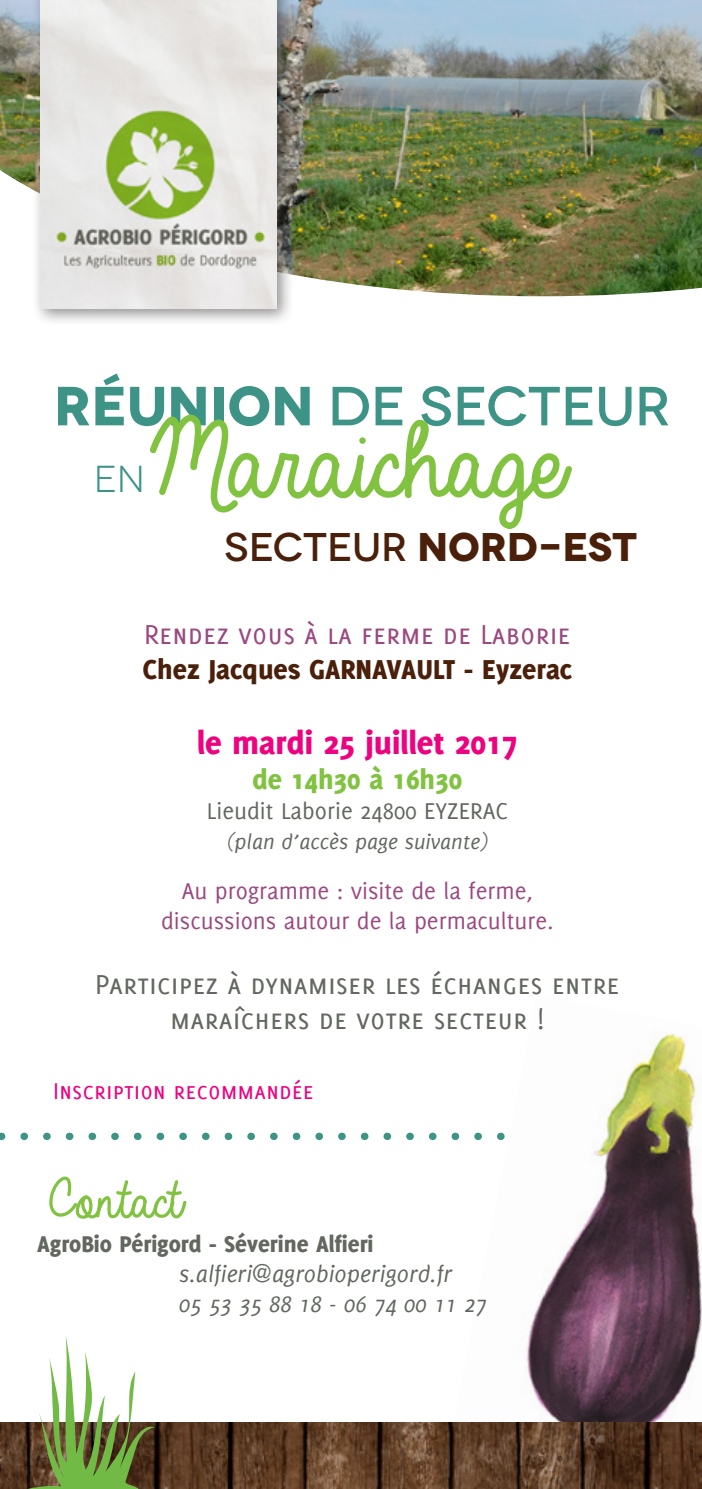
<style>
.page{position:relative;width:702px;height:1489px;background:#fff}
.page>*{position:absolute;margin:0;border:0;box-sizing:border-box;transform-origin:0 0}
.t1{font:120px "Always In My Heart";color:#81c340}
.t2{font:60px "Always In My Heart";color:#81c340}
.t3{font:500 55px "Novecentowide";letter-spacing:-.01em;color:#3e9387}
.t4{font:700 40px "Novecentowide";letter-spacing:-.01em;color:#4b200a}
.t5{font:37.5px "Novecentowide";color:#3e9387}
.t6{font:800 35px "Delicious";color:#ed0280}
.t7{font:30px/35px "Delicious Small Caps";color:#626860;text-align:center}
.t8{font:800 30px "Delicious";color:#4b200a}
.t9{font:30px "Delicious Small Caps";color:#9b4980}
.t10{font:800 30px "Delicious";color:#81c340}
.t11{font:25px "Delicious";color:#9b4980}
.t12{font:italic 25px "Delicious";color:#626860}
.t13{font:800 25px "Delicious";color:#626860}
.t14{font:25px "Delicious";color:#626860}
.t15{font:25px "Delicious Small Caps";color:#ed0280}
.t16{font:italic 22.5px "Delicious";color:#626860}
.s1{font-weight:700}
.s2{font-weight:500}
</style>
<div class="page">
<svg style="left:0;top:1132px;width:437px;height:8px"></svg>
<img style="left:451px;top:1033px;width:251px;height:389px">
<img style="left:0;top:1422px;width:702px;height:66px">
<img style="left:0;top:0;width:702px;height:296px">
<div style="left:31px;top:0;width:264px;height:327px;background:#231f20;opacity:.5"></div>
<img style="left:40px;top:0;width:236px;height:308px">
<svg style="left:28px;top:1336px;width:127px;height:152px"></svg>
<p class="t3" style="left:54px;top:373px;width:618px"><span class="s1">RÉUNION</span> DE SECTEUR</p>
<p class="t1" style="left:133px;top:396px;width:409px">Maraichage</p>
<p class="t5" style="left:94px;top:457px;width:53px">en</p>
<p class="t4" style="left:224px;top:522px;width:414px"><span class="s2">SECTEUR</span> NORD-EST</p>
<p class="t9" style="left:144px;top:617px;width:428px">Rendez vous à la ferme de Laborie</p>
<p class="t8" style="left:142px;top:651px;width:431px">Chez Jacques GARNAVAULT - Eyzerac</p>
<p class="t6" style="left:197px;top:722px;width:322px">le mardi 25 juillet 2017</p>
<p class="t10" style="left:252px;top:761px;width:211px">de 14h30 à 16h30</p>
<p class="t14" style="left:207px;top:796px;width:302px">Lieudit Laborie 24800 EYZERAC</p>
<p class="t16" style="left:227px;top:829px;width:263px">(plan d’accès page suivante)</p>
<p class="t11" style="left:182px;top:876px;width:353px">Au programme : visite de la ferme,</p>
<p class="t11" style="left:161px;top:906px;width:394px">discussions autour de la permaculture.</p>
<p class="t7" style="left:95px;top:966px;width:526px">Participez à dynamiser les échanges entre maraîchers de votre secteur !</p>
<p class="t15" style="left:53px;top:1076px;width:262px">Inscription recommandée</p>
<p class="t2" style="left:37px;top:1166px;width:135px">Contact</p>
<p class="t13" style="left:37px;top:1228px;width:338px">AgroBio Périgord - Séverine Alfieri</p>
<p class="t12" style="left:179px;top:1259px;width:274px">s.alfieri@agrobioperigord.fr</p>
<p class="t12" style="left:179px;top:1289px;width:309px">05 53 35 88 18 - 06 74 00 11 27</p>
</div>
